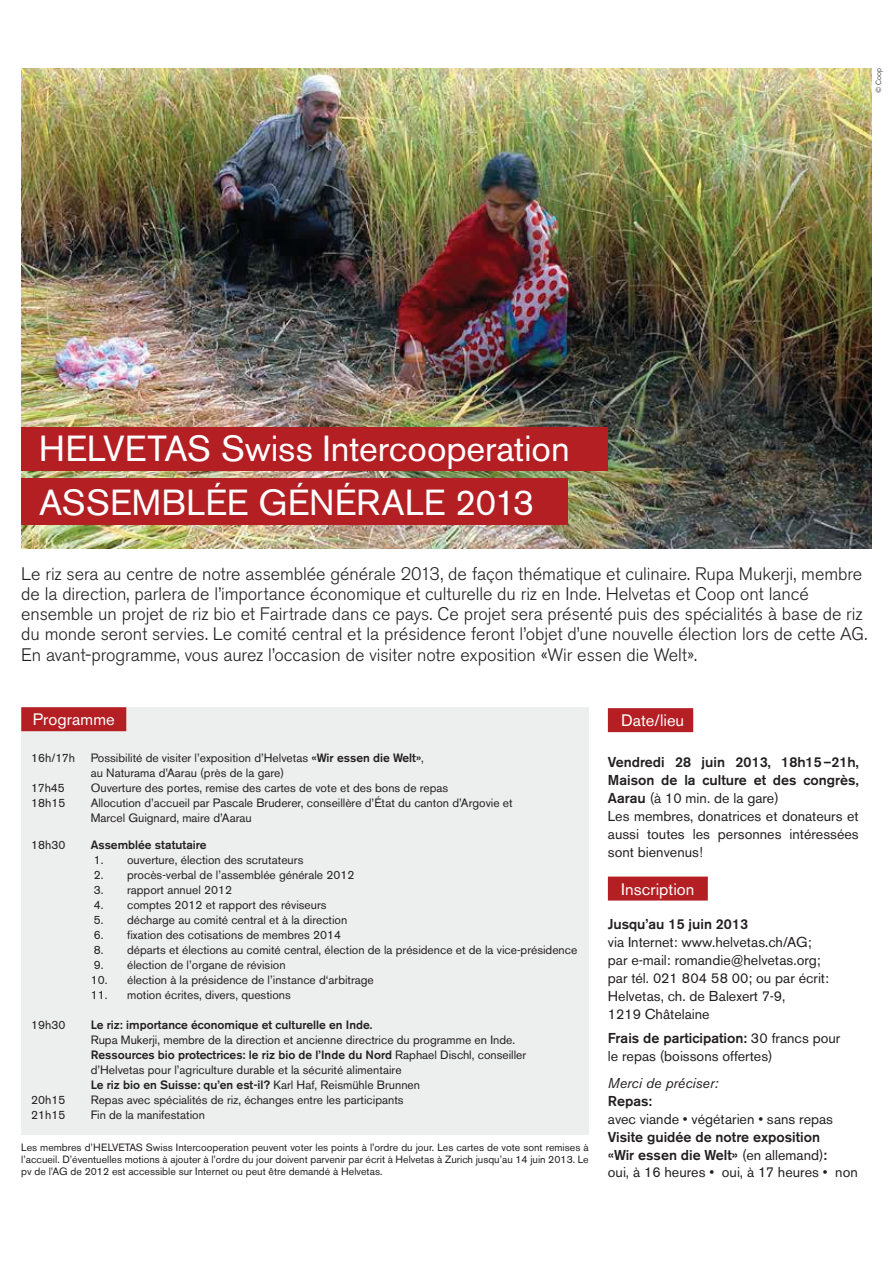
<style>
.page{position:relative;width:893px;height:1263px;background:#fff}
.page>*{position:absolute;margin:0;border:0;box-sizing:border-box;transform-origin:0 0}
.t1{font:36px/54px "Akzidenz Grotesk BE";color:#fff}
.t2{font:300 18px/20.2px "Akzidenz Grotesk BE";color:#231f20}
.t3{font:16.5px "Akzidenz Grotesk BE";letter-spacing:.005em;color:#fff}
.t4{font:14.25px/18px "Akzidenz Grotesk BE";color:#231f20}
.t5{font:500 14.25px/18px "Akzidenz Grotesk BE";color:#231f20}
.t6{font:italic 14.25px "Akzidenz Grotesk BE";color:#231f20}
.t7{font:12px/15px "Akzidenz Grotesk BE";color:#231f20}
.t8{font:500 12px "Akzidenz Grotesk BE";color:#231f20}
.t9{font:10.5px/12px "Akzidenz Grotesk BE";color:#231f20;text-align:justify}
.t10{font:300 7.5px "Akzidenz Grotesk BE";color:#231f20}
.s1{font-weight:500}
.s2{font-weight:400}
</style>
<div class="page">
<img style="left:21px;top:68px;width:850px;height:481px">
<div style="left:608px;top:877px;width:100px;height:24px;background:#b41f24"></div>
<div style="left:608px;top:708px;width:85px;height:24px;background:#b41f24"></div>
<div style="left:21px;top:427px;width:587px;height:43px;background:#b41f24"></div>
<div style="left:21px;top:478px;width:546px;height:47px;background:#b41f24"></div>
<div style="left:21px;top:708px;width:568px;height:427px;background:#edeeee"></div>
<div style="left:21px;top:707px;width:105px;height:24px;background:#b41f24"></div>
<p class="t10" style="left:876px;top:93px;width:26px;rotate:-90deg">© Coop</p>
<h1 class="t1" style="left:39px;top:425px;width:532px">HELVETAS Swiss Intercooperation<br>ASSEMBLÉE GÉNÉRALE 2013</h1>
<p class="t2" style="left:21px;top:565px;width:847px">Le riz sera au centre de notre assemblée générale 2013, de façon thématique et culinaire. Rupa Mukerji, membre de la direction, parlera de l’importance économique et culturelle du riz en Inde. Helvetas et Coop ont lancé ensemble un projet de riz bio et Fairtrade dans ce pays. Ce projet sera présenté puis des spécialités à base de riz du monde seront servies. Le comité central et la présidence feront l’objet d’une nouvelle élection lors de cette AG.<br>En avant-programme, vous aurez l’occasion de visiter notre exposition «Wir essen die Welt».</p>
<h3 class="t3" style="left:33px;top:714px;width:83px">Programme</h3>
<p class="t7" style="left:31px;top:752px;width:45px">16h/17h</p>
<p class="t7" style="left:91px;top:752px;width:335px">Possibilité de visiter l’exposition d’Helvetas <span class="s1">«Wir essen die Welt»</span>, au Naturama d’Aarau (près de la gare)</p>
<p class="t7" style="left:31px;top:782px;width:35px">17h45</p>
<p class="t7" style="left:91px;top:782px;width:359px">Ouverture des portes, remise des cartes de vote et des bons de repas</p>
<p class="t7" style="left:31px;top:797px;width:36px">18h15</p>
<p class="t7" style="left:91px;top:797px;width:423px">Allocution d’accueil par Pascale Bruderer, conseillère d’État du canton d’Argovie et<br>Marcel Guignard, maire d’Aarau</p>
<p class="t7" style="left:31px;top:839px;width:36px">18h30</p>
<p class="t8" style="left:91px;top:841px;width:117px">Assemblée statutaire</p>
<p class="t7" style="left:94px;top:854px;width:211px">1. ouverture, élection des scrutateurs</p>
<p class="t7" style="left:94px;top:869px;width:262px">2. procès-verbal de l’assemblée générale 2012</p>
<p class="t7" style="left:94px;top:884px;width:140px">3. rapport annuel 2012</p>
<p class="t7" style="left:94px;top:899px;width:234px">4. comptes 2012 et rapport des réviseurs</p>
<p class="t7" style="left:94px;top:914px;width:255px">5. décharge au comité central et à la direction</p>
<p class="t7" style="left:94px;top:929px;width:249px">6. fixation des cotisations de membres 2014</p>
<p class="t7" style="left:94px;top:944px;width:485px">8. départs et élections au comité central, élection de la présidence et de la vice-présidence</p>
<p class="t7" style="left:94px;top:959px;width:193px">9. élection de l’organe de révision</p>
<p class="t7" style="left:91px;top:974px;width:285px">10. élection à la présidence de l’instance d‘arbitrage</p>
<p class="t7" style="left:91px;top:989px;width:202px">11. motion écrites, divers, questions</p>
<p class="t7" style="left:31px;top:1019px;width:36px">19h30</p>
<p class="t8" style="left:91px;top:1021px;width:283px">Le riz: importance économique et culturelle en Inde.</p>
<p class="t7" style="left:91px;top:1034px;width:437px">Rupa Mukerji, membre de la direction et ancienne directrice du programme en Inde.<br><span class="s1">Ressources bio protectrices: le riz bio de l’Inde du Nord</span> Raphael Dischl, conseiller d’Helvetas pour l’agriculture durable et la sécurité alimentaire<br><span class="s1">Le riz bio en Suisse: qu’en est-il?</span> Karl Haf, Reismühle Brunnen</p>
<p class="t7" style="left:31px;top:1094px;width:36px">20h15</p>
<p class="t7" style="left:91px;top:1094px;width:314px">Repas avec spécialités de riz, échanges entre les participants</p>
<p class="t7" style="left:31px;top:1109px;width:36px">21h15</p>
<p class="t7" style="left:91px;top:1109px;width:116px">Fin de la manifestation</p>
<p class="t9" style="left:21px;top:1143px;width:569px">Les membres d’HELVETAS Swiss Intercooperation peuvent voter les points à l’ordre du jour. Les cartes de vote sont remises à l’accueil. D’éventuelles motions à ajouter à l’ordre du jour doivent parvenir par écrit à Helvetas à Zurich jusqu’au 14 juin 2013. Le pv de l’AG de 2012 est accessible sur Internet ou peut être demandé à Helvetas.</p>
<h3 class="t3" style="left:621px;top:714px;width:64px">Date/lieu</h3>
<p class="t4" style="left:608px;top:754px;width:252px"><span class="s1">Vendredi 28 juin 2013, 18h15–21h,<br>Maison de la culture et des congrès,<br>Aarau</span> (à 10 min. de la gare)<br>Les membres, donatrices et donateurs et aussi toutes les personnes intéressées sont bienvenus!</p>
<h3 class="t3" style="left:621px;top:883px;width:75px">Inscription</h3>
<p class="t5" style="left:608px;top:916px;width:142px">Jusqu’au 15 juin 2013</p>
<p class="t4" style="left:608px;top:934px;width:223px">via Internet: www.helvetas.ch/AG; par e-mail: romandie@helvetas.org; par tél. 021 804 58 00; ou par écrit:<br>Helvetas, ch. de Balexert 7-9,<br>1219 Châtelaine</p>
<p class="t4" style="left:608px;top:1030px;width:234px"><span class="s1">Frais de participation:</span> 30 francs pour le repas (boissons offertes)</p>
<p class="t6" style="left:608px;top:1077px;width:112px">Merci de préciser:</p>
<p class="t5" style="left:608px;top:1093px;width:46px">Repas:</p>
<p class="t4" style="left:608px;top:1111px;width:227px">avec viande • végétarien • sans repas</p>
<p class="t5" style="left:608px;top:1129px;width:251px">Visite guidée de notre exposition<br>«Wir essen die Welt» <span class="s2">(en allemand)</span>:<br><span class="s2">oui, à 16 heures • oui, à 17 heures • non</span></p>
</div>
